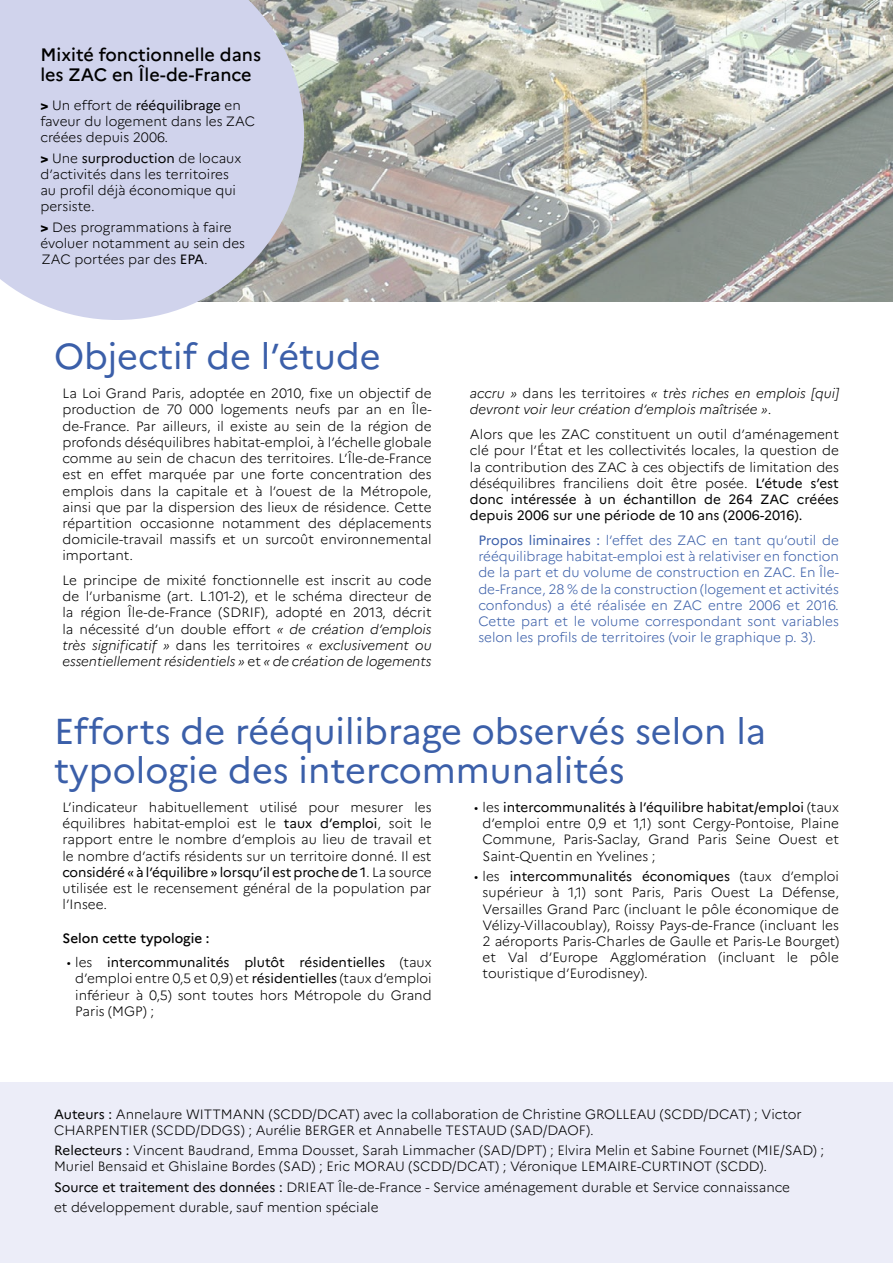
<style>
.page{position:relative;width:893px;height:1263px;background:#fff}
.page>*{position:absolute;margin:0;border:0;box-sizing:border-box;transform-origin:0 0}
.t1{font:36px/39px "Marianne";color:#3b5fa9}
.t2{font:500 18px/19.5px "Marianne";color:#000}
.t3{font:300 13.5px/16.2px "Marianne";color:#000;text-align:justify}
.t4{font:300 13.5px/16.2px "Marianne";color:#3b5fa9;text-align:justify}
.t5{font:italic 300 13.5px/16.2px "Marianne";color:#000}
.t6{font:500 13.5px "Marianne";color:#000}
.s1{font-weight:800}
.s2{font-weight:400}
.s3{font-style:italic}
.s4{font-style:normal}
</style>
<div class="page">
<img style="left:304px;top:0;width:589px;height:302px">
<svg style="left:0;top:0;width:304px;height:320px;background:#ced1e7"></svg>
<div style="left:0;top:1083px;width:893px;height:180px;background:#ecedf8"></div>
<h2 class="t2" style="left:40px;top:45px;width:222px">Mixité fonctionnelle dans les ZAC en Île-de-France</h2>
<p class="t3" style="left:40px;top:97px;width:216px;text-align:left"><span class="s1">&gt;</span> Un effort de <span class="s2">rééquilibrage</span> en faveur du logement dans les ZAC créées depuis 2006.</p>
<p class="t3" style="left:40px;top:150px;width:202px;text-align:left"><span class="s1">&gt;</span> Une <span class="s2">surproduction</span> de locaux d’activités dans les territoires au profil déjà économique qui persiste.</p>
<p class="t3" style="left:40px;top:219px;width:206px;text-align:left"><span class="s1">&gt;</span> Des programmations à faire évoluer notamment au sein des<br>ZAC portées par des <span class="s2">EPA</span>.</p>
<h1 class="t1" style="left:54px;top:337px;width:328px">Objectif de l’étude</h1>
<p class="t3" style="left:63px;top:385px;width:371px">La Loi Grand Paris, adoptée en 2010, fixe un objectif de production de 70 000 logements neufs par an en Île&shy;de-France. Par ailleurs, il existe au sein de la région de profonds déséquilibres habitat-emploi, à l’échelle globale comme au sein de chacun des territoires. L’Île-de-France est en effet marquée par une forte concentration des emplois dans la capitale et à l’ouest de la Métropole, ainsi que par la dispersion des lieux de résidence. Cette répartition occasionne notamment des déplacements domicile-travail massifs et un surcoût environnemental important.</p>
<p class="t3" style="left:63px;top:572px;width:371px">Le principe de mixité fonctionnelle est inscrit au code de l’urbanisme (art. L.101-2), et le schéma directeur de la région Île-de-France (SDRIF), adopté en 2013, décrit la nécessité d’un double effort <span class="s3">« de création d’emplois très significatif »</span> dans les territoires <span class="s3">« exclusivement ou essentiellement résidentiels »</span> et <span class="s3">« de création de logements</span></p>
<p class="t5" style="left:470px;top:385px;width:371px">accru » <span class="s4">dans les territoires</span> « très riches en emplois [qui] devront voir leur création d’emplois maîtrisée »<span class="s4">.</span></p>
<p class="t3" style="left:470px;top:426px;width:371px">Alors que les ZAC constituent un outil d’aménagement clé pour l’État et les collectivités locales, la question de la contribution des ZAC à ces objectifs de limitation des déséquilibres franciliens doit être posée. <span class="s2">L’étude s’est donc intéressée à un échantillon de 264 ZAC créées depuis 2006 sur une période de 10 ans (2006-2016).</span></p>
<p class="t4" style="left:478px;top:532px;width:362px"><span class="s2">Propos liminaires :</span> l’effet des ZAC en tant qu’outil de rééquilibrage habitat-emploi est à relativiser en fonction de la part et du volume de construction en ZAC. En Île&shy;de-France, 28 % de la construction (logement et activités confondus) a été réalisée en ZAC entre 2006 et 2016.<br>Cette part et le volume correspondant sont variables selon les profils de territoires (voir le graphique p. 3).</p>
<h1 class="t1" style="left:54px;top:712px;width:714px">Efforts de rééquilibrage observés selon la typologie des intercommunalités</h1>
<p class="t3" style="left:63px;top:799px;width:371px">L’indicateur habituellement utilisé pour mesurer les équilibres habitat-emploi est le <span class="s2">taux d’emploi</span>, soit le rapport entre le nombre d’emplois au lieu de travail et le nombre d’actifs résidents sur un territoire donné. Il est <span class="s2">considéré « à l’équilibre » lorsqu’il est proche de 1</span>. La source utilisée est le recensement général de la population par l’Insee.</p>
<p class="t6" style="left:63px;top:929px;width:149px">Selon cette typologie :</p>
<p class="t3" style="left:75px;top:954px;width:358px;text-indent:-9px">• les <span class="s2">intercommunalités plutôt résidentielles</span> (taux d’emploi entre 0,5 et 0,9) et <span class="s2">résidentielles</span> (taux d’emploi inférieur à 0,5) sont toutes hors Métropole du Grand Paris (MGP) ;</p>
<p class="t3" style="left:483px;top:799px;width:358px;text-indent:-9px">• les <span class="s2">intercommunalités à l’équilibre habitat/emploi</span> (taux d’emploi entre 0,9 et 1,1) sont Cergy-Pontoise, Plaine Commune, Paris-Saclay, Grand Paris Seine Ouest et Saint-Quentin en Yvelines ;</p>
<p class="t3" style="left:483px;top:868px;width:358px;text-indent:-9px">• les <span class="s2">intercommunalités économiques</span> (taux d’emploi supérieur à 1,1) sont Paris, Paris Ouest La Défense, Versailles Grand Parc (incluant le pôle économique de Vélizy-Villacoublay), Roissy Pays-de-France (incluant les 2 aéroports Paris-Charles de Gaulle et Paris-Le Bourget) et Val d’Europe Agglomération (incluant le pôle touristique d’Eurodisney).</p>
<p class="t3" style="left:54px;top:1106px;width:749px"><span class="s2">Auteurs :</span> Annelaure WITTMANN (SCDD/DCAT) avec la collaboration de Christine GROLLEAU (SCDD/DCAT) ; Victor<br>CHARPENTIER (SCDD/DDGS) ; Aurélie BERGER et Annabelle TESTAUD (SAD/DAOF).</p>
<p class="t3" style="left:54px;top:1142px;width:772px"><span class="s2">Relecteurs :</span> Vincent Baudrand, Emma Dousset, Sarah Limmacher (SAD/DPT) ; Elvira Melin et Sabine Fournet (MIE/SAD) ;<br>Muriel Bensaid et Ghislaine Bordes (SAD) ; Eric MORAU (SCDD/DCAT) ; Véronique LEMAIRE-CURTINOT (SCDD).</p>
<p class="t3" style="left:54px;top:1177px;width:738px;line-height:20.4px"><span class="s2">Source et traitement des données :</span> DRIEAT Île-de-France - Service aménagement durable et Service connaissance et développement durable, sauf mention spéciale</p>
</div>
